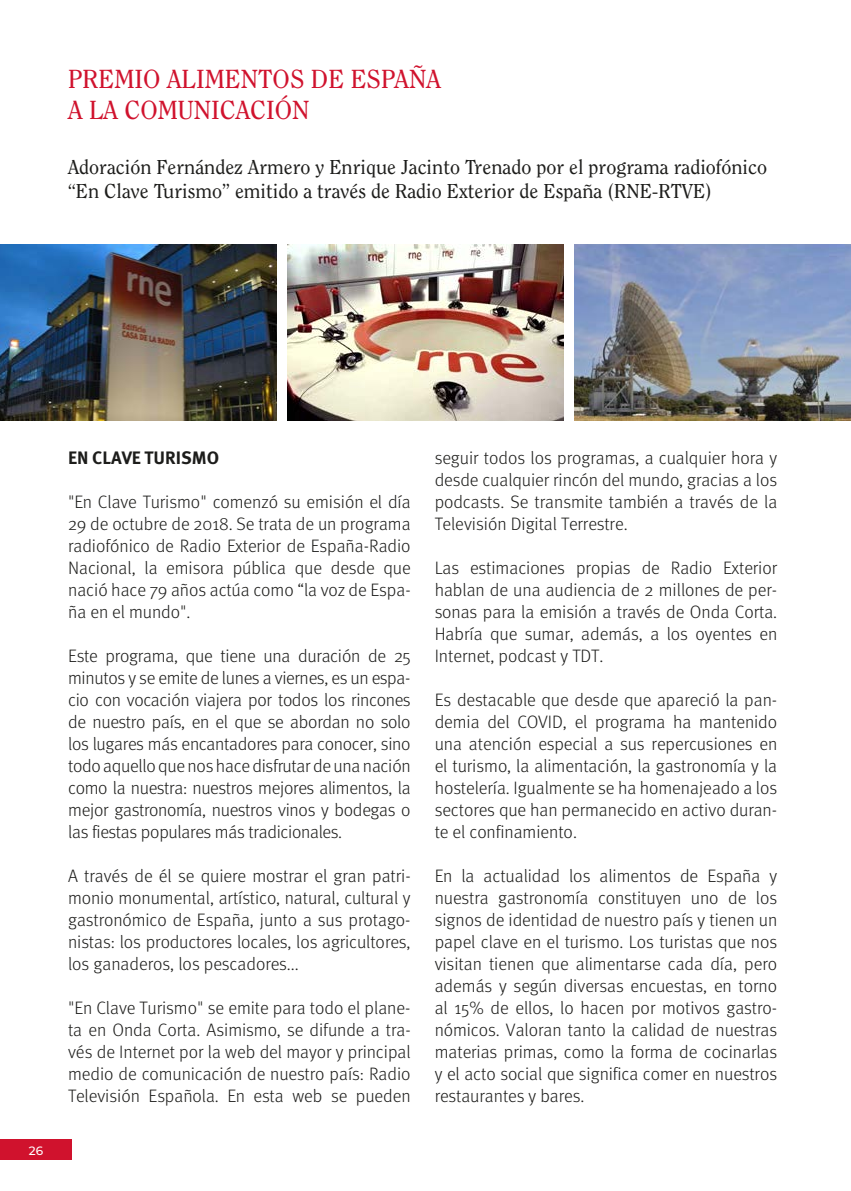
<style>
.page{position:relative;width:851px;height:1191px;background:#fff}
.page>*{position:absolute;margin:0;border:0;box-sizing:border-box;transform-origin:0 0}
.t1{font:26px/31.2px "Clearface";color:#d0122d}
.t2{font:20px/24px "Clearface";color:#1d1d1b}
.t3{font:300 18px/22px "FF Meta Pro";color:#1d1d1b;text-align:justify}
.t4{font:700 18px "FF Meta Pro";color:#1d1d1b}
.t5{font:500 12px "Montserrat";color:#fff}
</style>
<div class="page">
<div style="left:0;top:1138px;width:72px;height:21px;background:#d0122d"></div>
<img style="left:574px;top:244px;width:276px;height:177px">
<img style="left:287px;top:244px;width:276px;height:177px">
<img style="left:0;top:244px;width:276px;height:177px">
<h1 class="t1" style="left:68px;top:62px;width:374px">PREMIO ALIMENTOS DE ESPAÑA<br>A LA COMUNICACIÓN</h1>
<p class="t2" style="left:68px;top:155px;width:700px">Adoración Fernández Armero y Enrique Jacinto Trenado por el programa radiofónico “En Clave Turismo” emitido a través de Radio Exterior de España (RNE-RTVE)</p>
<p class="t5" style="left:29px;top:1142px;width:16px">26</p>
<p class="t4" style="left:68px;top:444px;width:152px">EN CLAVE TURISMO</p>
<p class="t3" style="left:68px;top:490px;width:344px">"En Clave Turismo" comenzó su emisión el día 29 de octubre de 2018. Se trata de un programa radiofónico de Radio Exterior de España-Radio Nacional, la emisora pública que desde que nació hace 79 años actúa como “la voz de Espa&shy;ña en el mundo".</p>
<p class="t3" style="left:68px;top:644px;width:344px">Este programa, que tiene una duración de 25 minutos y se emite de lunes a viernes, es un espa&shy;cio con vocación viajera por todos los rincones de nuestro país, en el que se abordan no solo los lugares más encantadores para conocer, sino todo aquello que nos hace disfrutar de una nación como la nuestra: nuestros mejores alimentos, la mejor gastronomía, nuestros vinos y bodegas o las fiestas populares más tradicionales.</p>
<p class="t3" style="left:68px;top:864px;width:344px">A través de él se quiere mostrar el gran patri&shy;monio monumental, artístico, natural, cultural y gastronómico de España, junto a sus protago&shy;nistas: los productores locales, los agricultores, los ganaderos, los pescadores...</p>
<p class="t3" style="left:68px;top:996px;width:344px">"En Clave Turismo" se emite para todo el plane&shy;ta en Onda Corta. Asimismo, se difunde a tra&shy;vés de Internet por la web del mayor y principal medio de comunicación de nuestro país: Radio Televisión Española. En esta web se pueden</p>
<p class="t3" style="left:434px;top:446px;width:344px">seguir todos los programas, a cualquier hora y desde cualquier rincón del mundo, gracias a los podcasts. Se transmite también a través de la Televisión Digital Terrestre.</p>
<p class="t3" style="left:434px;top:556px;width:344px">Las estimaciones propias de Radio Exterior hablan de una audiencia de 2 millones de per&shy;sonas para la emisión a través de Onda Corta.<br>Habría que sumar, además, a los oyentes en Internet, podcast y TDT.</p>
<p class="t3" style="left:434px;top:688px;width:344px">Es destacable que desde que apareció la pan&shy;demia del COVID, el programa ha mantenido una atención especial a sus repercusiones en el turismo, la alimentación, la gastronomía y la hostelería. Igualmente se ha homenajeado a los sectores que han permanecido en activo duran&shy;te el confinamiento.</p>
<p class="t3" style="left:434px;top:864px;width:344px">En la actualidad los alimentos de España y nuestra gastronomía constituyen uno de los signos de identidad de nuestro país y tienen un papel clave en el turismo. Los turistas que nos visitan tienen que alimentarse cada día, pero además y según diversas encuestas, en torno al 15% de ellos, lo hacen por motivos gastro&shy;nómicos. Valoran tanto la calidad de nuestras materias primas, como la forma de cocinarlas y el acto social que significa comer en nuestros restaurantes y bares.</p>
</div>
